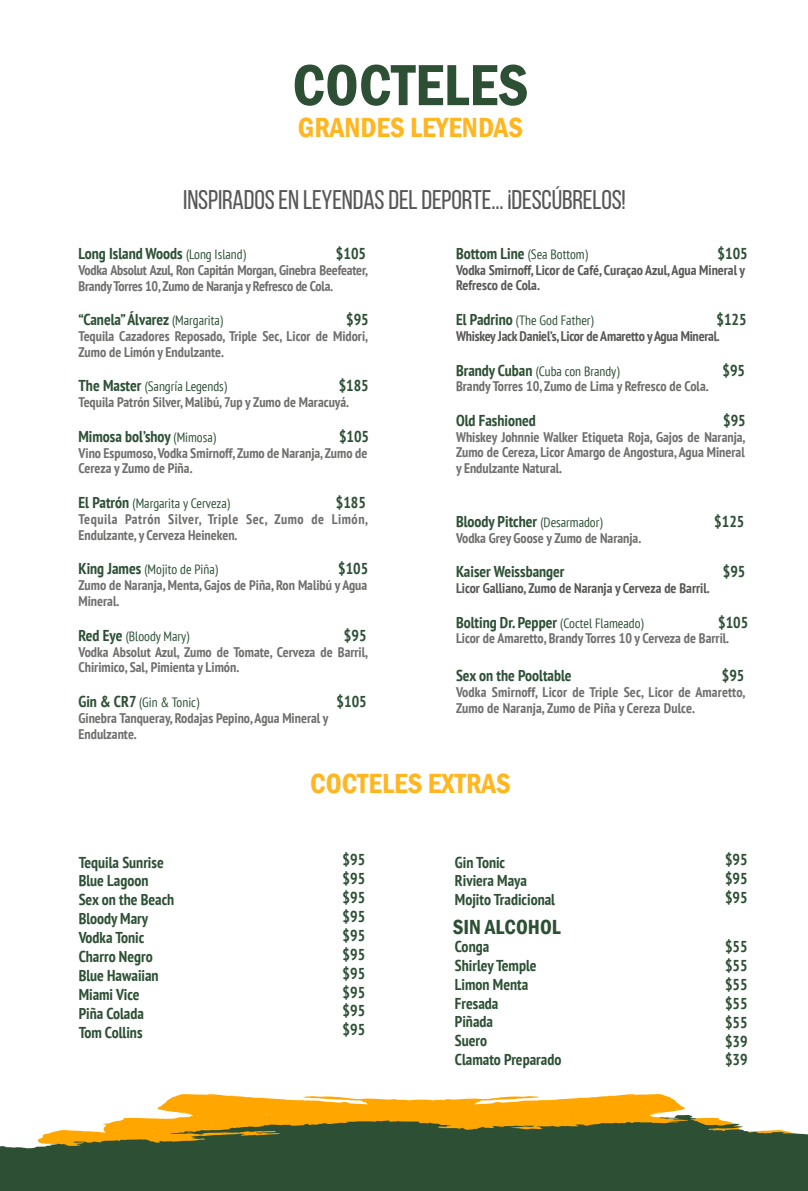
<style>
.page{position:relative;width:808px;height:1191px;background:#fff}
.page>*{position:absolute;margin:0;border:0;box-sizing:border-box;transform-origin:0 0}
.t1{font:600 condensed 60px "Franklin Gothic";color:#2d5035}
.t2{font:600 condensed 28.5px "Franklin Gothic";color:#ffb620}
.t3{font:27px "Bebas Neue";letter-spacing:-.005em;color:#575756}
.t4{font:600 condensed 21px "Franklin Gothic";color:#2d5035}
.t5{font:700 condensed 15.75px/18.9px "PT Sans";color:#2d5035}
.t6{font:700 condensed 13.95px/15.8px "PT Sans";color:#6f6f6e}
.t7{font:700 condensed 13.95px/15.8px "PT Sans";color:#575756}
.t8{font:700 condensed 13.95px/15.8px "PT Sans";letter-spacing:.03em;color:#6f6f6e}
.t9{font:condensed 13.5px "PT Sans";color:#2d5035}
.s1{font-weight:700;font-size:15.75px}
.s2{font-weight:400;font-size:13.5px}
</style>
<div class="page">
<svg style="left:157px;top:1094px;width:528px;height:21px;fill:#ffa700"></svg>
<svg style="left:0;top:1115px;width:806px;height:76px;fill:#2d5035"></svg>
<svg style="left:806px;top:1134px;width:2px;height:57px"></svg>
<h1 class="t1" style="left:292px;top:45px;width:238px">COCTELES</h1>
<h2 class="t2" style="left:298px;top:108px;width:227px">GRANDES LEYENDAS</h2>
<h3 class="t3" style="left:183px;top:185px;width:444px">INSPIRADOS EN LEYENDAS DEL DEPORTE... ¡DESCÚBRELOS!</h3>
<p class="t9" style="left:456px;top:245px;width:133px"><span class="s1">Bottom Line</span> (Sea Bottom)</p>
<p class="t5" style="left:718px;top:244px;width:32px">$105</p>
<p class="t7" style="left:456px;top:262px;width:291px">Vodka Smirnoff, Licor de Café, Curaçao Azul, Agua Mineral y<br>Refresco de Cola.</p>
<p class="t9" style="left:456px;top:312px;width:139px"><span class="s1">El Padrino</span> (The God Father)</p>
<p class="t5" style="left:716px;top:310px;width:32px">$125</p>
<p class="t7" style="left:456px;top:328px;width:265px">Whiskey Jack Daniel’s, Licor de Amaretto y Agua Mineral.</p>
<p class="t9" style="left:456px;top:362px;width:165px"><span class="s1">Brandy Cuban</span> (Cuba con Brandy)</p>
<p class="t5" style="left:722px;top:360px;width:24px">$95</p>
<p class="t6" style="left:456px;top:378px;width:254px">Brandy Torres 10, Zumo de Lima y Refresco de Cola.</p>
<p class="t5" style="left:456px;top:411px;width:81px">Old Fashioned</p>
<p class="t5" style="left:723px;top:411px;width:24px">$95</p>
<p class="t6" style="left:456px;top:429px;width:291px;text-align:justify">Whiskey Johnnie Walker Etiqueta Roja, Gajos de Naranja, Zumo de Cereza, Licor Amargo de Angostura, Agua Mineral y Endulzante Natural.</p>
<p class="t5" style="left:456px;top:511px;width:148px">Bloody Pitcher <span class="s2">(Desarmador)</span></p>
<p class="t5" style="left:714px;top:511px;width:32px">$125</p>
<p class="t6" style="left:456px;top:529px;width:187px">Vodka Grey Goose y Zumo de Naranja.</p>
<p class="t5" style="left:456px;top:562px;width:110px">Kaiser Weissbanger</p>
<p class="t5" style="left:723px;top:562px;width:24px">$95</p>
<p class="t7" style="left:456px;top:580px;width:255px">Licor Galliano, Zumo de Naranja y Cerveza de Barril.</p>
<p class="t5" style="left:456px;top:612px;width:189px">Bolting Dr. Pepper <span class="s2">(Coctel Flameado)</span></p>
<p class="t5" style="left:718px;top:612px;width:32px">$105</p>
<p class="t6" style="left:456px;top:630px;width:275px">Licor de Amaretto, Brandy Torres 10 y Cerveza de Barril.</p>
<p class="t5" style="left:456px;top:666px;width:117px">Sex on the Pooltable</p>
<p class="t5" style="left:722px;top:666px;width:24px">$95</p>
<p class="t6" style="left:456px;top:684px;width:291px">Vodka Smirnoff, Licor de Triple Sec, Licor de Amaretto,<br>Zumo de Naranja, Zumo de Piña y Cereza Dulce.</p>
<p class="t5" style="left:79px;top:244px;width:169px">Long Island Woods <span class="s2">(Long Island)</span></p>
<p class="t5" style="left:336px;top:244px;width:32px">$105</p>
<p class="t6" style="left:79px;top:262px;width:291px">Vodka Absolut Azul, Ron Capitán Morgan, Ginebra Beefeater,<br>Brandy Torres 10, Zumo de Naranja y Refresco de Cola.</p>
<p class="t5" style="left:79px;top:310px;width:146px">“Canela” Álvarez <span class="s2">(Margarita)</span></p>
<p class="t5" style="left:346px;top:310px;width:24px">$95</p>
<p class="t6" style="left:79px;top:328px;width:291px">Tequila Cazadores Reposado, Triple Sec, Licor de Midori,<br>Zumo de Limón y Endulzante.</p>
<p class="t9" style="left:79px;top:378px;width:150px"><span class="s1">The Master</span> (Sangría Legends)</p>
<p class="t5" style="left:339px;top:376px;width:32px">$185</p>
<p class="t6" style="left:79px;top:394px;width:272px">Tequila Patrón Silver, Malibú, 7up y Zumo de Maracuyá.</p>
<p class="t5" style="left:79px;top:426px;width:139px">Mimosa bol’shoy <span class="s2">(Mimosa)</span></p>
<p class="t5" style="left:339px;top:426px;width:32px">$105</p>
<p class="t6" style="left:79px;top:444px;width:290px">Vino Espumoso, Vodka Smirnoff, Zumo de Naranja, Zumo de<br>Cereza y Zumo de Piña.</p>
<p class="t9" style="left:79px;top:494px;width:153px"><span class="s1">El Patrón</span> (Margarita y Cerveza)</p>
<p class="t5" style="left:336px;top:493px;width:32px">$185</p>
<p class="t8" style="left:79px;top:511px;width:291px">Tequila Patrón Silver, Triple Sec, Zumo de Limón,<br>Endulzante, y Cerveza Heineken.</p>
<p class="t9" style="left:79px;top:561px;width:141px"><span class="s1">King James</span> (Mojito de Piña)</p>
<p class="t5" style="left:338px;top:559px;width:32px">$105</p>
<p class="t6" style="left:79px;top:577px;width:290px">Zumo de Naranja, Menta, Gajos de Piña, Ron Malibú y Agua<br>Mineral.</p>
<p class="t9" style="left:79px;top:627px;width:112px"><span class="s1">Red Eye</span> (Bloody Mary)</p>
<p class="t5" style="left:344px;top:625px;width:24px">$95</p>
<p class="t6" style="left:79px;top:643px;width:291px">Vodka Absolut Azul, Zumo de Tomate, Cerveza de Barril,<br>Chirimico, Sal, Pimienta y Limón.</p>
<p class="t9" style="left:79px;top:693px;width:122px"><span class="s1">Gin &amp; CR7</span> (Gin &amp; Tonic)</p>
<p class="t5" style="left:337px;top:692px;width:32px">$105</p>
<p class="t6" style="left:79px;top:709px;width:251px">Ginebra Tanqueray, Rodajas Pepino, Agua Mineral y<br>Endulzante.</p>
<h2 class="t2" style="left:310px;top:764px;width:202px">COCTELES EXTRAS</h2>
<p class="t5" style="left:343px;top:850px;width:24px;text-align:justify">$95 $95 $95 $95 $95 $95 $95 $95 $95 $95</p>
<p class="t5" style="left:725px;top:850px;width:24px;text-align:justify">$95 $95 $95</p>
<p class="t5" style="left:79px;top:852px;width:97px">Tequila Sunrise<br>Blue Lagoon<br>Sex on the Beach<br>Bloody Mary<br>Vodka Tonic<br>Charro Negro<br>Blue Hawaiian<br>Miami Vice<br>Piña Colada<br>Tom Collins</p>
<p class="t5" style="left:455px;top:852px;width:102px">Gin Tonic<br>Riviera Maya<br>Mojito Tradicional</p>
<h3 class="t4" style="left:453px;top:912px;width:110px">SIN ALCOHOL</h3>
<p class="t5" style="left:455px;top:936px;width:108px">Conga<br>Shirley Temple<br>Limon Menta<br>Fresada<br>Piñada<br>Suero<br>Clamato Preparado</p>
<p class="t5" style="left:725px;top:936px;width:24px;text-align:justify">$55 $55 $55 $55 $55 $39 $39</p>
</div>
